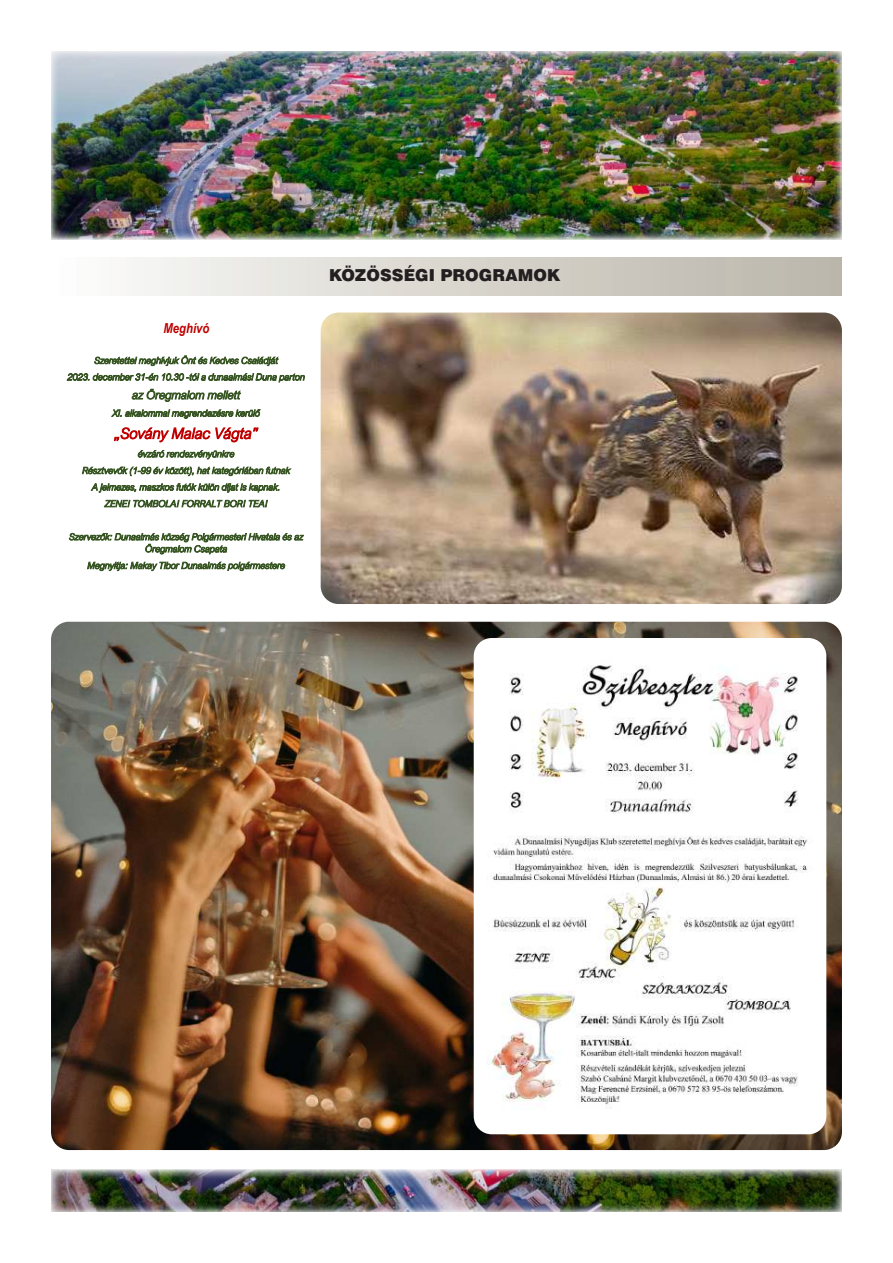
<style>
.page{position:relative;width:893px;height:1263px;background:#fff}
.page>*{position:absolute;margin:0;border:0;box-sizing:border-box;transform-origin:0 0}
.t1{font:16.5px "Swiss 721 Blk PFL";letter-spacing:.005em;color:#231f20}
.t2{font:italic 300 15px "Arial Nova";color:#c00000}
.t3{font:italic 700 13.8px "Arial Narrow";color:#c00000}
.t4{font:italic 300 11.55px "Arial Nova";color:#385623}
.t5{font:italic 300 9.15px/16.6px "Arial Nova";color:#385623;text-align:center}
</style>
<div class="page">
<img style="left:51px;top:1169px;width:791px;height:43px">
<img style="left:51px;top:51px;width:791px;height:188px">
<img style="left:51px;top:622px;width:791px;height:528px">
<img style="left:474px;top:638px;width:352px;height:496px">
<div style="left:51px;top:257px;width:791px;height:39px;background:linear-gradient(to right,#fcfdfb,#b9b3a7)"></div>
<img style="left:321px;top:313px;width:521px;height:291px">
<h3 class="t3" style="left:163px;top:318px;width:47px">Meghívó</h3>
<p class="t5" style="left:68px;top:352px;width:239px">Szeretettel meghÌvjuk ÷nt Ès Kedves Csal·dj·t<br>2023. december 31-Èn 10.30 -tÛl a dunaalm·si Duna parton</p>
<p class="t4" style="left:132px;top:389px;width:110px">az ÷regmalom mellett</p>
<p class="t5" style="left:113px;top:405px;width:149px">XI. alkalommal megrendezésre kerülő</p>
<h2 class="t2" style="left:115px;top:428px;width:145px">„Sovány Malac Vágta”</h2>
<p class="t5" style="left:82px;top:446px;width:210px">Èvz·rÛ rendezvÈny¸nkre<br>Résztvevők (1-99 Èv kˆzˆtt), hat kategÛri·ban futnak A jelmezes, maszkos futÛk k¸lˆn dÌjat is kapnak.<br>ZENE! TOMBOLA! FORRALT BOR! TEA!</p>
<p class="t5" style="left:69px;top:532px;width:236px;line-height:12px">Szervezők: Dunaalm·s kˆzsÈg Polg·rmesteri Hivatala Ès az ÷regmalom Csapata</p>
<p class="t5" style="left:88px;top:557px;width:199px">Megnyitja: Makay Tibor Dunaalm·s polg·rmestere</p>
<h1 class="t1" style="left:329px;top:265px;width:232px">KÖZÖSSÉGI PROGRAMOK</h1>
</div>
